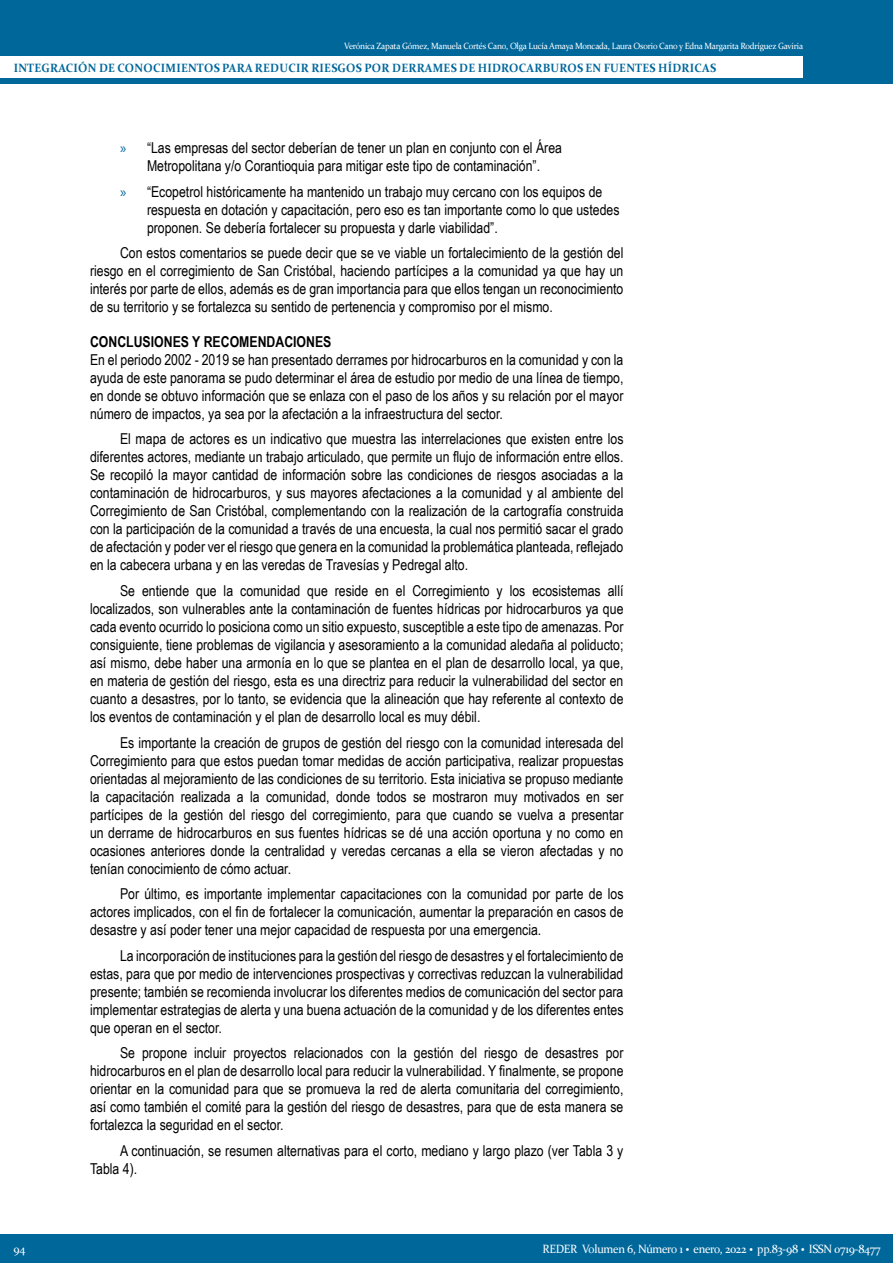
<style>
.page{position:relative;width:893px;height:1263px;background:#fff}
.page>*{position:absolute;margin:0;border:0;box-sizing:border-box;transform-origin:0 0}
.Cuerpo{font:15px/18px "Arial Narrow";color:#000;text-align:justify}
.Cuerpo_PRIMER_PÁRRAF{font:15px/18px "Arial Narrow";color:#000;text-align:justify}
.Subtítulos{font:700 15px "Arial Narrow";color:#000}
.t1{font:700 12px "Constantia";letter-spacing:.02em;color:#00679b;scale:.95 1}
.t2{font:12px "Constantia";letter-spacing:-.025em;color:#fff;scale:.95 1}
.t3{font:9px "Constantia";letter-spacing:-.025em;color:#fff;scale:.95 1}
.s1{font-family:"Myriad Pro";color:#00679b}
.s2{font-weight:700;font-size:18px}
</style>
<div class="page">
<div style="left:0;top:0;width:893px;height:84px;background:#00679b"></div>
<div style="left:0;top:56px;width:803px;height:22px;background:#fff"></div>
<div style="left:0;top:1234px;width:893px;height:29px;background:#00679b"></div>
<p class="t3" style="left:344px;top:40px;width:485px">Verónica Zapata Gómez, Manuela Cortés Cano, Olga Lucía Amaya Moncada, Laura Osorio Cano y Edna Margarita Rodríguez Gaviria</p>
<p class="t1" style="left:14px;top:59px;width:741px">INTEGRACIÓN DE CONOCIMIENTOS PARA REDUCIR RIESGOS POR DERRAMES DE HIDROCARBUROS EN FUENTES HÍDRICAS</p>
<p class="Cuerpo" style="left:120px;top:139px;width:444px;text-align:center"><span class="s1">»</span> “Las empresas del sector deberían de tener un plan en conjunto con el Área<br>Metropolitana y/o Corantioquia para mitigar este tipo de contaminación”.</p>
<p class="Cuerpo" style="left:147px;top:182px;width:474px;text-align:left;text-indent:-27px"><span class="s1">»</span> “Ecopetrol históricamente ha mantenido un trabajo muy cercano con los equipos de respuesta en dotación y capacitación, pero eso es tan importante como lo que ustedes proponen. Se debería fortalecer su propuesta y darle viabilidad”.</p>
<p class="Cuerpo" style="left:90px;top:244px;width:535px;text-indent:30px">Con estos comentarios se puede decir que se ve viable un fortalecimiento de la gestión del riesgo en el corregimiento de San Cristóbal, haciendo partícipes a la comunidad ya que hay un interés por parte de ellos, además es de gran importancia para que ellos tengan un reconocimiento de su territorio y se fortalezca su sentido de pertenencia y compromiso por el mismo.</p>
<p class="Subtítulos" style="left:90px;top:330px;width:243px">CONCLUSIONES Y RECOMENDACIONES</p>
<p class="Cuerpo_PRIMER_PÁRRAF" style="left:90px;top:350px;width:535px">En el periodo 2002 - 2019 se han presentado derrames por hidrocarburos en la comunidad y con la ayuda de este panorama se pudo determinar el área de estudio por medio de una línea de tiempo, en donde se obtuvo información que se enlaza con el paso de los años y su relación por el mayor número de impactos, ya sea por la afectación a la infraestructura del sector.</p>
<p class="Cuerpo" style="left:90px;top:430px;width:535px;text-indent:30px">El mapa de actores es un indicativo que muestra las interrelaciones que existen entre los diferentes actores, mediante un trabajo articulado, que permite un flujo de información entre ellos.<br>Se recopiló la mayor cantidad de información sobre las condiciones de riesgos asociadas a la contaminación de hidrocarburos, y sus mayores afectaciones a la comunidad y al ambiente del Corregimiento de San Cristóbal, complementando con la realización de la cartografía construida con la participación de la comunidad a través de una encuesta, la cual nos permitió sacar el grado de afectación y poder ver el riesgo que genera en la comunidad la problemática planteada, reflejado en la cabecera urbana y en las veredas de Travesías y Pedregal alto.</p>
<p class="Cuerpo" style="left:90px;top:581px;width:535px;text-indent:30px">Se entiende que la comunidad que reside en el Corregimiento y los ecosistemas allí localizados, son vulnerables ante la contaminación de fuentes hídricas por hidrocarburos ya que cada evento ocurrido lo posiciona como un sitio expuesto, susceptible a este tipo de amenazas. Por consiguiente, tiene problemas de vigilancia y asesoramiento a la comunidad aledaña al poliducto; así mismo, debe haber una armonía en lo que se plantea en el plan de desarrollo local, ya que, en materia de gestión del riesgo, esta es una directriz para reducir la vulnerabilidad del sector en cuanto a desastres, por lo tanto, se evidencia que la alineación que hay referente al contexto de los eventos de contaminación y el plan de desarrollo local es muy débil.</p>
<p class="Cuerpo" style="left:90px;top:733px;width:535px;text-indent:30px">Es importante la creación de grupos de gestión del riesgo con la comunidad interesada del Corregimiento para que estos puedan tomar medidas de acción participativa, realizar propuestas orientadas al mejoramiento de las condiciones de su territorio. Esta iniciativa se propuso mediante la capacitación realizada a la comunidad, donde todos se mostraron muy motivados en ser partícipes de la gestión del riesgo del corregimiento, para que cuando se vuelva a presentar un derrame de hidrocarburos en sus fuentes hídricas se dé una acción oportuna y no como en ocasiones anteriores donde la centralidad y veredas cercanas a ella se vieron afectadas y no tenían conocimiento de cómo actuar.</p>
<p class="Cuerpo" style="left:90px;top:884px;width:535px;text-indent:30px">Por último, es importante implementar capacitaciones con la comunidad por parte de los actores implicados, con el fin de fortalecer la comunicación, aumentar la preparación en casos de desastre y así poder tener una mejor capacidad de respuesta por una emergencia.</p>
<p class="Cuerpo" style="left:90px;top:946px;width:535px;text-indent:30px">La incorporación de instituciones para la gestión del riesgo de desastres y el fortalecimiento de estas, para que por medio de intervenciones prospectivas y correctivas reduzcan la vulnerabilidad presente; también se recomienda involucrar los diferentes medios de comunicación del sector para implementar estrategias de alerta y una buena actuación de la comunidad y de los diferentes entes que operan en el sector.</p>
<p class="Cuerpo" style="left:90px;top:1043px;width:535px;text-indent:30px">Se propone incluir proyectos relacionados con la gestión del riesgo de desastres por hidrocarburos en el plan de desarrollo local para reducir la vulnerabilidad. Y finalmente, se propone orientar en la comunidad para que se promueva la red de alerta comunitaria del corregimiento, así como también el comité para la gestión del riesgo de desastres, para que de esta manera se fortalezca la seguridad en el sector.</p>
<p class="Cuerpo" style="left:90px;top:1141px;width:535px;text-indent:30px">A continuación, se resumen alternativas para el corto, mediano y largo plazo (ver Tabla 3 y<br>Tabla 4).</p>
<p class="t2" style="left:14px;top:1241px;width:14px">94</p>
<p class="t2" style="left:542px;top:1240px;width:357px">REDER Volumen 6, Número 1 <span class="s2">·</span> enero, 2022 <span class="s2">·</span> pp.83-98 <span class="s2">·</span> ISSN 0719-8477</p>
</div>
